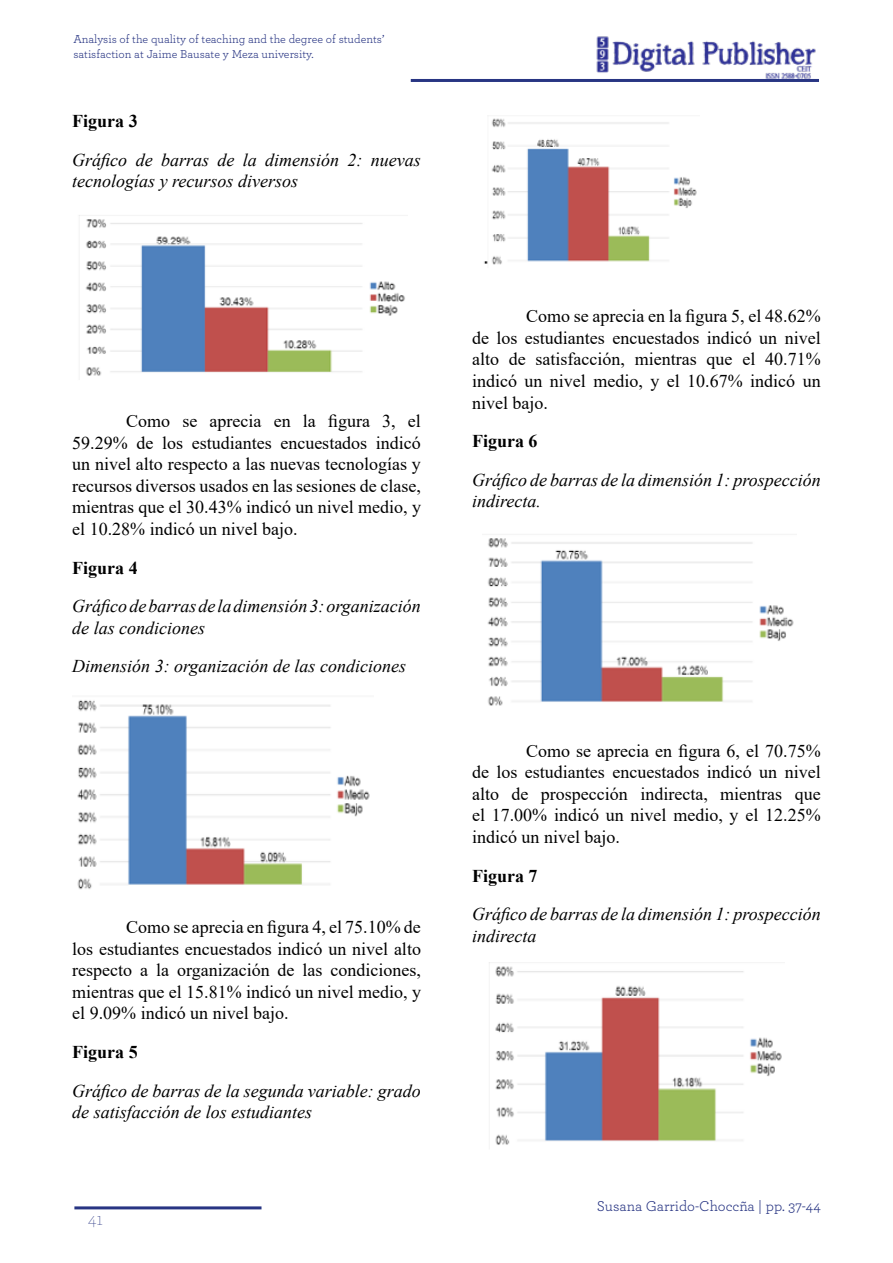
<style>
.page{position:relative;width:893px;height:1263px;background:#fff}
.page>*{position:absolute;margin:0;border:0;box-sizing:border-box;transform-origin:0 0}
.t1{font:18px/21.6px "Times New Roman";color:#000;text-align:justify}
.t2{font:italic 18px/21.6px "Times New Roman";color:#000}
.t3{font:700 18px "Times New Roman";color:#000}
.t4{font:200 18px "Archer";color:#283583}
.t5{font:15px "Archer";color:#283583}
.t6{font:12px/14.4px "Archer";color:#283583}
</style>
<div class="page">
<hr style="left:411px;top:79px;width:408px;height:3px;background:#283583">
<img style="left:596px;top:36px;width:220px;height:43px">
<hr style="left:74px;top:1206px;width:187px;height:3px;background:#283583">
<img style="left:79px;top:215px;width:326px;height:161px">
<img style="left:77px;top:700px;width:293px;height:190px">
<img style="left:484px;top:118px;width:213px;height:147px">
<img style="left:487px;top:538px;width:307px;height:168px">
<img style="left:489px;top:962px;width:293px;height:183px">
<p class="t6" style="left:73px;top:32px;width:313px">Analysis of the quality of teaching and the degree of students’ satisfaction at Jaime Bausate y Meza university.</p>
<p class="t3" style="left:72px;top:108px;width:67px">Figura 3</p>
<p class="t2" style="left:72px;top:148px;width:350px">Gráfico de barras de la dimensión 2: nuevas tecnologías y recursos diversos</p>
<p class="t1" style="left:72px;top:409px;width:350px;text-indent:54px">Como se aprecia en la figura 3, el 59.29% de los estudiantes encuestados indicó un nivel alto respecto a las nuevas tecnologías y recursos diversos usados en las sesiones de clase, mientras que el 30.43% indicó un nivel medio, y el 10.28% indicó un nivel bajo.</p>
<p class="t3" style="left:72px;top:554px;width:67px">Figura 4</p>
<p class="t2" style="left:72px;top:595px;width:350px">Gráfico de barras de la dimensión 3: organización de las condiciones</p>
<p class="t2" style="left:72px;top:655px;width:335px">Dimensión 3: organización de las condiciones</p>
<p class="t1" style="left:72px;top:915px;width:350px;text-indent:54px">Como se aprecia en figura 4, el 75.10% de los estudiantes encuestados indicó un nivel alto respecto a la organización de las condiciones, mientras que el 15.81% indicó un nivel medio, y el 9.09% indicó un nivel bajo.</p>
<p class="t3" style="left:72px;top:1039px;width:67px">Figura 5</p>
<p class="t2" style="left:72px;top:1079px;width:350px">Gráfico de barras de la segunda variable: grado de satisfacción de los estudiantes</p>
<p class="t4" style="left:88px;top:1208px;width:16px">41</p>
<p class="t1" style="left:472px;top:305px;width:350px;text-indent:54px">Como se aprecia en la figura 5, el 48.62% de los estudiantes encuestados indicó un nivel alto de satisfacción, mientras que el 40.71% indicó un nivel medio, y el 10.67% indicó un nivel bajo.</p>
<p class="t3" style="left:472px;top:428px;width:67px">Figura 6</p>
<p class="t2" style="left:472px;top:468px;width:350px">Gráfico de barras de la dimensión 1: prospección indirecta.</p>
<p class="t1" style="left:472px;top:739px;width:350px;text-indent:54px">Como se aprecia en figura 6, el 70.75% de los estudiantes encuestados indicó un nivel alto de prospección indirecta, mientras que el 17.00% indicó un nivel medio, y el 12.25% indicó un nivel bajo.</p>
<p class="t3" style="left:472px;top:863px;width:67px">Figura 7</p>
<p class="t2" style="left:472px;top:903px;width:350px">Gráfico de barras de la dimensión 1: prospección indirecta</p>
<p class="t5" style="left:597px;top:1195px;width:225px">Susana Garrido-Choccña | pp. 37-44</p>
</div>
